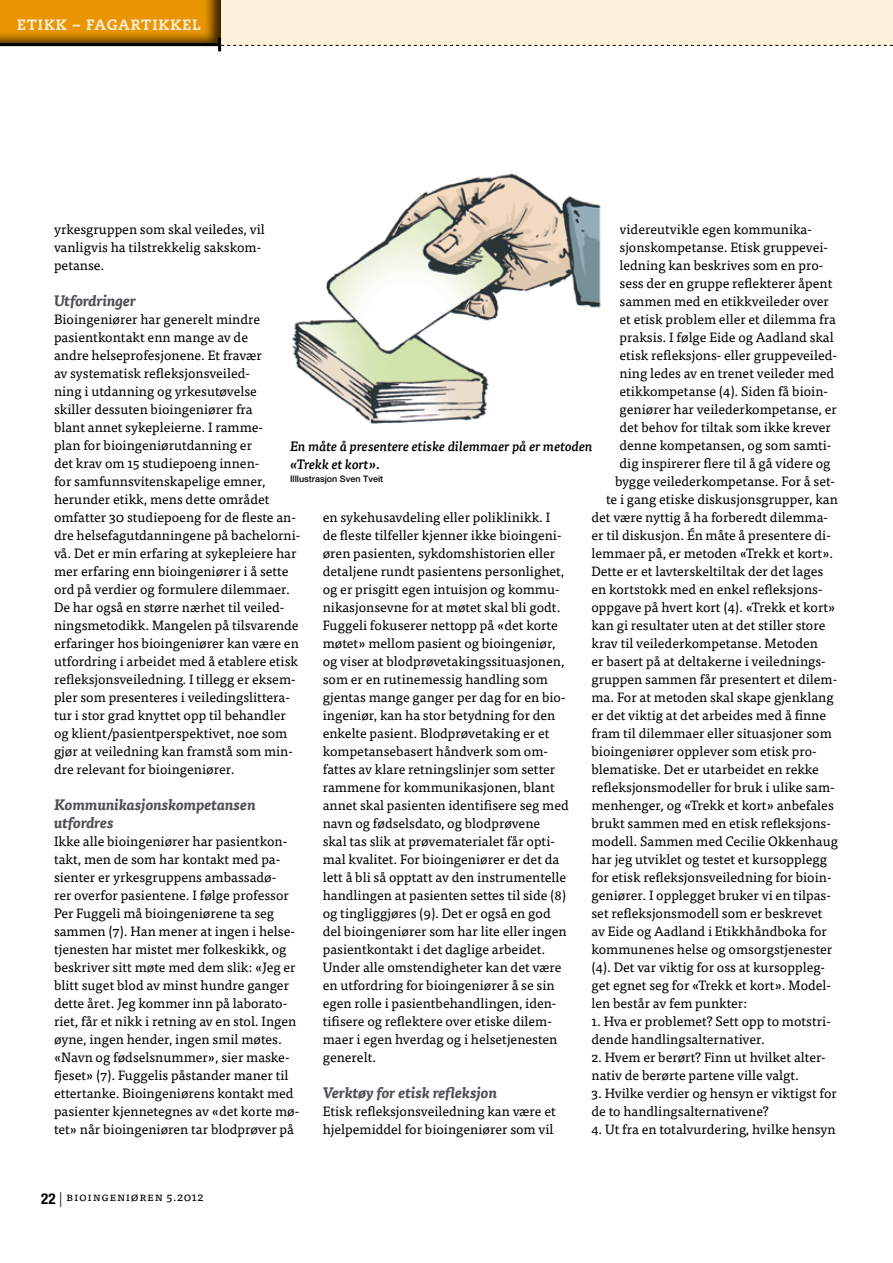
<style>
.page{position:relative;width:893px;height:1263px;background:#fff}
.page>*{position:absolute;margin:0;border:0;box-sizing:border-box;transform-origin:0 0}
.t1{font:italic 700 15px/18px "Tisa Pro";color:#504f54}
.t2{font:800 15px "Caecilia LT Std";color:#fcebd3}
.t3{font:13.5px/18px "Tisa Pro";color:#000}
.t4{font:italic 500 13.5px/18px "Tisa Pro";color:#000}
.t5{font:12px "Tisa Pro";color:#000}
.t6{font:500 9px "Helvetica Neue LT Pro";color:#000}
.s1{font-style:italic}
.s2{font-family:"Helvetica Neue LT Pro";font-weight:700;font-stretch:condensed;font-size:15px}
.s3{font-family:"Helvetica Neue LT Pro";font-weight:300;font-size:15px}
</style>
<div class="page">
<img style="left:292px;top:173px;width:309px;height:251px">
<div style="left:0;top:0;width:223px;height:46px;background:#000;opacity:.75"></div>
<hr style="left:0;top:43px;width:220px;height:3px;background:#000">
<div style="left:221px;top:0;width:672px;height:46px;background:#fdf1da"></div>
<svg style="left:218px;top:38px;width:675px;height:13px"></svg>
<p class="t2" style="left:17px;top:15px;width:90px">ETIKK – FAGART</p>
<p class="t2" style="left:153px;top:15px;width:18px">IKKEL</p>
<p class="t3" style="left:619px;top:219px;width:194px">videreutvikle egen kommunika-</p>
<p class="t3" style="left:619px;top:237px;width:210px">sjonskompetanse. Etisk gruppevei-</p>
<p class="t3" style="left:619px;top:255px;width:205px">ledning kan beskrives som en pro-</p>
<p class="t3" style="left:619px;top:273px;width:214px">sess der en gruppe reflekterer åpent</p>
<p class="t3" style="left:619px;top:291px;width:211px">sammen med en etikkveileder over</p>
<p class="t3" style="left:619px;top:309px;width:218px">et etisk problem eller et dilemma fra</p>
<p class="t3" style="left:619px;top:327px;width:216px">praksis. I følge Eide og Aadland skal</p>
<p class="t3" style="left:619px;top:345px;width:219px">etisk refleksjons- eller gruppeveiled-</p>
<p class="t3" style="left:619px;top:363px;width:216px">ning ledes av en trenet veileder med</p>
<p class="t3" style="left:619px;top:381px;width:210px">etikkompetanse (4). Siden få bioin-</p>
<p class="t3" style="left:619px;top:399px;width:219px">geniører har veilederkompetanse, er</p>
<p class="t3" style="left:619px;top:417px;width:213px">det behov for tiltak som ikke krever</p>
<p class="t3" style="left:619px;top:435px;width:213px">denne kompetansen, og som samti-</p>
<p class="t3" style="left:619px;top:453px;width:213px">dig inspirerer flere til å gå videre og</p>
<p class="t3" style="left:615px;top:471px;width:221px">bygge veilederkompetanse. For å set-</p>
<p class="t3" style="left:606px;top:489px;width:233px">te i gang etiske diskusjonsgrupper, kan</p>
<p class="t3" style="left:591px;top:507px;width:238px">det være nyttig å ha forberedt dilemma-</p>
<p class="t3" style="left:591px;top:525px;width:241px">er til diskusjon. Én måte å presentere di-</p>
<p class="t3" style="left:591px;top:543px;width:243px">lemmaer på, er metoden «Trekk et kort».</p>
<p class="t3" style="left:591px;top:561px;width:233px">Dette er et lavterskeltiltak der det lages</p>
<p class="t3" style="left:591px;top:579px;width:233px">en kortstokk med en enkel refleksjons-</p>
<p class="t3" style="left:591px;top:597px;width:245px">oppgave på hvert kort (4). «Trekk et kort»</p>
<p class="t3" style="left:591px;top:615px;width:235px">kan gi resultater uten at det stiller store</p>
<p class="t3" style="left:591px;top:633px;width:228px">krav til veilederkompetanse. Metoden</p>
<p class="t3" style="left:591px;top:651px;width:236px">er basert på at deltakerne i veilednings-</p>
<p class="t3" style="left:591px;top:669px;width:247px">gruppen sammen får presentert et dilem-</p>
<p class="t3" style="left:591px;top:687px;width:244px">ma. For at metoden skal skape gjenklang</p>
<p class="t3" style="left:591px;top:705px;width:236px">er det viktig at det arbeides med å finne</p>
<p class="t3" style="left:591px;top:723px;width:242px">fram til dilemmaer eller situasjoner som</p>
<p class="t3" style="left:591px;top:741px;width:227px">bioingeniører opplever som etisk pro-</p>
<p class="t3" style="left:591px;top:759px;width:229px">blematiske. Det er utarbeidet en rekke</p>
<p class="t3" style="left:591px;top:777px;width:245px">refleksjonsmodeller for bruk i ulike sam-</p>
<p class="t3" style="left:591px;top:795px;width:244px">menhenger, og «Trekk et kort» anbefales</p>
<p class="t3" style="left:591px;top:813px;width:241px">brukt sammen med en etisk refleksjons-</p>
<p class="t3" style="left:591px;top:831px;width:248px">modell. Sammen med Cecilie Okkenhaug</p>
<p class="t3" style="left:591px;top:849px;width:237px">har jeg utviklet og testet et kursopplegg</p>
<p class="t3" style="left:591px;top:867px;width:242px">for etisk refleksjonsveiledning for bioin-</p>
<p class="t3" style="left:591px;top:885px;width:241px">geniører. I opplegget bruker vi en tilpas-</p>
<p class="t3" style="left:591px;top:903px;width:233px">set refleksjonsmodell som er beskrevet</p>
<p class="t3" style="left:591px;top:921px;width:237px">av Eide og Aadland i Etikkhåndboka for</p>
<p class="t3" style="left:591px;top:939px;width:242px">kommunenes helse og omsorgstjenester</p>
<p class="t3" style="left:591px;top:957px;width:235px">(4). Det var viktig for oss at kursoppleg-</p>
<p class="t3" style="left:591px;top:975px;width:241px">get egnet seg for «Trekk et kort». Model-</p>
<p class="t3" style="left:591px;top:993px;width:157px">len består av fem punkter:</p>
<p class="t3" style="left:591px;top:1011px;width:241px">1. Hva er problemet? Sett opp to motstri&shy;dende handlingsalternativer.</p>
<p class="t3" style="left:591px;top:1047px;width:236px">2. Hvem er berørt? Finn ut hvilket alter&shy;nativ de berørte partene ville valgt.</p>
<p class="t3" style="left:591px;top:1083px;width:247px">3. Hvilke verdier og hensyn er viktigst for de to handlingsalternativene?</p>
<p class="t3" style="left:591px;top:1119px;width:246px">4. Ut fra en totalvurdering, hvilke hensyn</p>
<p class="t3" style="left:54px;top:219px;width:212px">yrkesgruppen som skal veiledes, vil vanligvis ha tilstrekkelig sakskom&shy;petanse.</p>
<p class="t1" style="left:54px;top:291px;width:84px">Utfordringer</p>
<p class="t3" style="left:54px;top:309px;width:248px">Bioingeniører har generelt mindre pasientkontakt enn mange av de<br>andre helseprofesjonene. Et fravær<br>av systematisk refleksjonsveiled-<br>ning i utdanning og yrkesutøvelse<br>skiller dessuten bioingeniører fra<br>blant annet sykepleierne. I ramme-<br>plan for bioingeniørutdanning er<br>det krav om 15 studiepoeng innen-<br>for samfunnsvitenskapelige emner, herunder etikk, mens dette området omfatter 30 studiepoeng for de fleste an&shy;dre helsefagutdanningene på bachelorni&shy;vå. Det er min erfaring at sykepleiere har mer erfaring enn bioingeniører i å sette ord på verdier og formulere dilemmaer.<br>De har også en større nærhet til veiled&shy;ningsmetodikk. Mangelen på tilsvarende erfaringer hos bioingeniører kan være en utfordring i arbeidet med å etablere etisk refleksjonsveiledning<span class="s1">.</span> I tillegg er eksem&shy;pler som presenteres i veiledingslittera&shy;tur i stor grad knyttet opp til behandler og klient/pasientperspektivet, noe som gjør at veiledning kan framstå som min&shy;dre relevant for bioingeniører.</p>
<p class="t1" style="left:54px;top:795px;width:203px">Kommunikasjonskompetansen utfordres</p>
<p class="t3" style="left:54px;top:831px;width:247px">Ikke alle bioingeniører har pasientkon&shy;takt, men de som har kontakt med pa&shy;sienter er yrkesgruppens ambassadø-<br>rer overfor pasientene. I følge professor Per Fuggeli må bioingeniørene ta seg sammen (7). Han mener at ingen i helse&shy;tjenesten har mistet mer folkeskikk, og beskriver sitt møte med dem slik: «Jeg er blitt suget blod av minst hundre ganger dette året. Jeg kommer inn på laborato&shy;riet, får et nikk i retning av en stol. Ingen øyne, ingen hender, ingen smil møtes. «Navn og fødselsnummer», sier maske&shy;fjeset» (7). Fuggelis påstander maner til ettertanke. Bioingeniørens kontakt med pasienter kjennetegnes av «det korte mø&shy;tet» når bioingeniøren tar blodprøver på</p>
<p class="t4" style="left:290px;top:436px;width:304px">En måte å presentere etiske dilemmaer på er metoden «Trekk et kort».</p>
<p class="t6" style="left:290px;top:474px;width:95px">Illlustrasjon Sven Tveit</p>
<p class="t3" style="left:323px;top:507px;width:248px">en sykehusavdeling eller poliklinikk. I<br>de fleste tilfeller kjenner ikke bioingeni&shy;øren pasienten, sykdomshistorien eller detaljene rundt pasientens personlighet, og er prisgitt egen intuisjon og kommu&shy;nikasjonsevne for at møtet skal bli godt.<br>Fuggeli fokuserer nettopp på «det korte møtet» mellom pasient og bioingeniør, og viser at blodprøvetakingssituasjonen, som er en rutinemessig handling som gjentas mange ganger per dag for en bio&shy;ingeniør, kan ha stor betydning for den enkelte pasient. Blodprøvetaking er et kompetansebasert håndverk som om&shy;fattes av klare retningslinjer som setter rammene for kommunikasjonen, blant annet skal pasienten identifisere seg med navn og fødselsdato, og blodprøvene<br>skal tas slik at prøvematerialet får opti&shy;mal kvalitet. For bioingeniører er det da lett å bli så opptatt av den instrumentelle handlingen at pasienten settes til side (8) og tingliggjøres (9). Det er også en god del bioingeniører som har lite eller ingen pasientkontakt i det daglige arbeidet.<br>Under alle omstendigheter kan det være en utfordring for bioingeniører å se sin egen rolle i pasientbehandlingen, iden&shy;tifisere og reflektere over etiske dilem&shy;maer i egen hverdag og i helsetjenesten generelt.</p>
<p class="t1" style="left:323px;top:1083px;width:176px">Verktøy for etisk refleksjon</p>
<p class="t3" style="left:323px;top:1101px;width:235px">Etisk refleksjonsveiledning kan være et hjelpemiddel for bioingeniører som vil</p>
<p class="t5" style="left:41px;top:1188px;width:164px"><span class="s2">22</span> <span class="s3">|</span> Bioingeniøren 5.2012</p>
</div>
